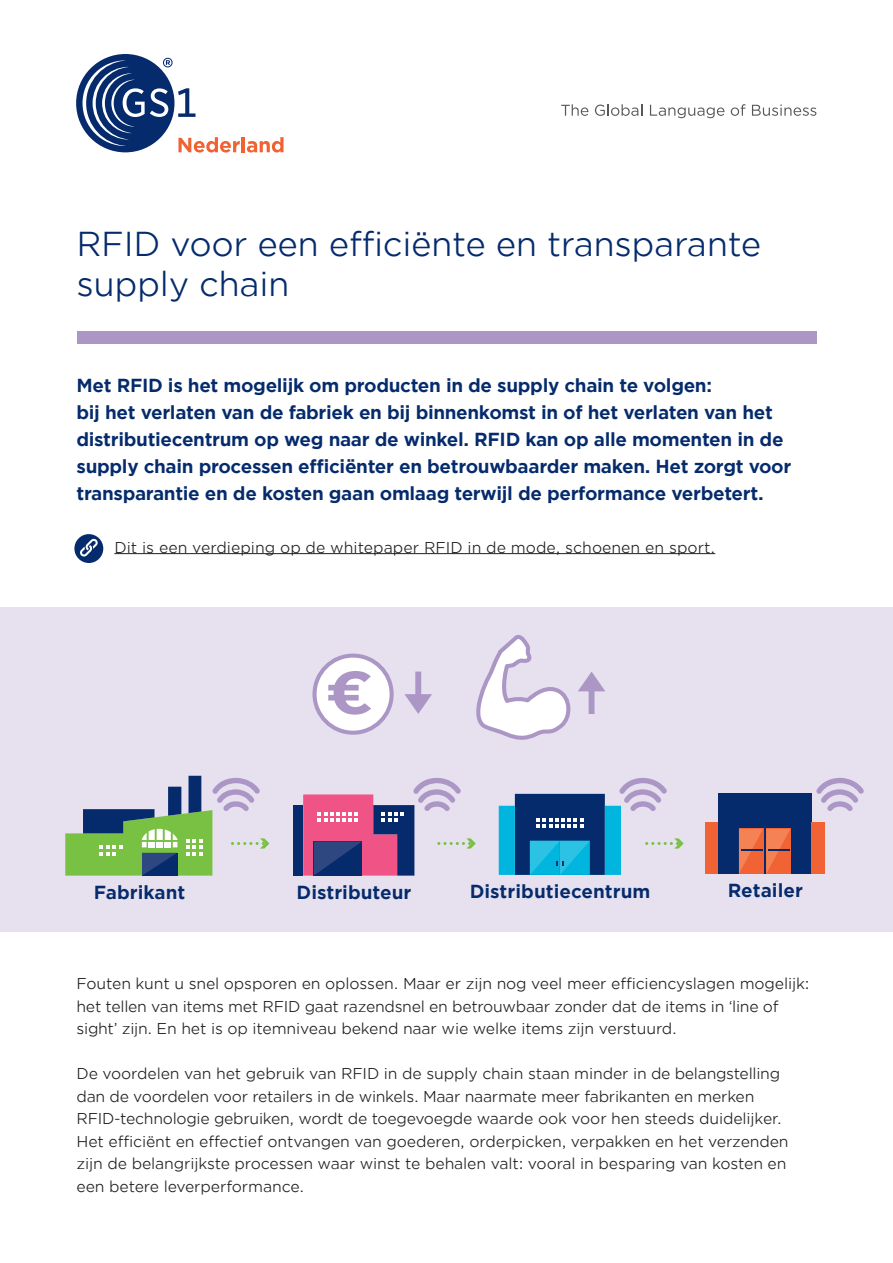
<style>
.page{position:relative;width:893px;height:1263px;background:#fff}
.page>*{position:absolute;margin:0;border:0;box-sizing:border-box;transform-origin:0 0}
.t1{font:33px/39.6px "Gotham Office";letter-spacing:-.01em;color:#052b6c}
.Intro{font:700 18px "Gotham Office";letter-spacing:-.02em;color:#052b6c}
.Intro-2{font:700 18px "Gotham Office";color:#052b6c}
.Bodytekst{font:15px/22.5px "Gotham Office";letter-spacing:-.01em;color:#231f20}
</style>
<div class="page">
<div style="left:76px;top:54px;width:98px;height:98px;background:#052b6c;border-radius:50%"></div>
<svg style="left:83px;top:58px;width:157px;height:95px"></svg>
<hr style="left:242px;top:137px;width:3px;height:15px;background:#f16232">
<svg style="left:247px;top:137px;width:37px;height:15px"></svg>
<div style="left:77px;top:331px;width:739px;height:13px;background:#ac96c6"></div>
<svg style="left:561px;top:104px;width:27px;height:12px"></svg>
<svg style="left:595px;top:104px;width:47px;height:12px"></svg>
<svg style="left:650px;top:105px;width:74px;height:13px"></svg>
<svg style="left:731px;top:104px;width:14px;height:12px"></svg>
<svg style="left:752px;top:105px;width:64px;height:11px"></svg>
<hr style="left:114px;top:553px;width:601px;height:1px;background:#231f20">
<div style="left:0;top:607px;width:893px;height:325px;background:#e6e0ef"></div>
<div style="left:718px;top:793px;width:93px;height:81px;background:#052b6c"></div>
<svg style="left:739px;top:829px;width:51px;height:45px;background:#e46d46"></svg>
<hr style="left:768px;top:849px;width:21px;height:2px;background:#052b6c">
<div style="left:705px;top:823px;width:13px;height:51px;background:#f16234"></div>
<div style="left:811px;top:823px;width:13px;height:51px;background:#f16234"></div>
<svg style="left:647px;top:838px;width:37px;height:10px"></svg>
<div style="left:515px;top:794px;width:90px;height:81px;background:#052b6c"></div>
<svg style="left:536px;top:818px;width:47px;height:9px"></svg>
<svg style="left:530px;top:841px;width:60px;height:34px;background:#15b9df"></svg>
<div style="left:499px;top:806px;width:16px;height:69px;background:#00b6de"></div>
<div style="left:605px;top:806px;width:16px;height:69px;background:#00b6de"></div>
<div style="left:293px;top:805px;width:10px;height:71px;background:#052b6c"></div>
<svg style="left:65px;top:776px;width:204px;height:100px"></svg>
<svg style="left:303px;top:778px;width:173px;height:98px"></svg>
<svg style="left:619px;top:778px;width:48px;height:33px"></svg>
<svg style="left:816px;top:778px;width:48px;height:33px"></svg>
<svg style="left:476px;top:635px;width:129px;height:105px"></svg>
<div style="left:315px;top:656px;width:77px;height:77px;background:#fff;border-radius:50%"></div>
<div style="left:312px;top:653px;width:82px;height:82px;border:4px solid #ac96c6;border-radius:50%"></div>
<svg style="left:328px;top:671px;width:43px;height:44px"></svg>
<svg style="left:404px;top:671px;width:28px;height:43px"></svg>
<div style="left:74px;top:534px;width:29px;height:29px;background:#052b6c;border-radius:50%"></div>
<svg style="left:80px;top:538px;width:18px;height:19px"></svg>
<p class="t1" style="left:77px;top:223px;width:686px">RFID voor een efficiënte en transparante supply chain</p>
<p class="Intro" style="left:77px;top:373px;width:637px">Met RFID is het mogelijk om producten in de supply chain te volgen:</p>
<p class="Intro" style="left:77px;top:400px;width:698px">bij het verlaten van de fabriek en bij binnenkomst in of het verlaten van het</p>
<p class="Intro" style="left:77px;top:427px;width:708px">distributiecentrum op weg naar de winkel. RFID kan op alle momenten in de</p>
<p class="Intro" style="left:77px;top:454px;width:716px">supply chain processen efficiënter en betrouwbaarder maken. Het zorgt voor</p>
<p class="Intro" style="left:77px;top:481px;width:689px">transparantie en de kosten gaan omlaag terwijl de performance verbetert.</p>
<p class="Bodytekst" style="left:114px;top:535px;width:602px">Dit is een verdieping op de whitepaper RFID in de mode, schoenen en sport.</p>
<p class="Intro-2" style="left:94px;top:880px;width:93px">Fabrikant</p>
<p class="Intro-2" style="left:297px;top:880px;width:116px">Distributeur</p>
<p class="Intro-2" style="left:470px;top:879px;width:182px">Distributiecentrum</p>
<p class="Intro-2" style="left:728px;top:878px;width:77px">Retailer</p>
<p class="Bodytekst" style="left:77px;top:972px;width:735px">Fouten kunt u snel opsporen en oplossen. Maar er zijn nog veel meer efficiencyslagen mogelijk:</p>
<p class="Bodytekst" style="left:77px;top:995px;width:704px">het tellen van items met RFID gaat razendsnel en betrouwbaar zonder dat de items in ‘line of sight’ zijn. En het is op itemniveau bekend naar wie welke items zijn verstuurd.</p>
<p class="Bodytekst" style="left:77px;top:1062px;width:705px">De voordelen van het gebruik van RFID in de supply chain staan minder in de belangstelling</p>
<p class="Bodytekst" style="left:77px;top:1085px;width:707px">dan de voordelen voor retailers in de winkels. Maar naarmate meer fabrikanten en merken<br>RFID-technologie gebruiken, wordt de toegevoegde waarde ook voor hen steeds duidelijker.</p>
<p class="Bodytekst" style="left:77px;top:1130px;width:714px">Het efficiënt en effectief ontvangen van goederen, orderpicken, verpakken en het verzenden zijn de belangrijkste processen waar winst te behalen valt: vooral in besparing van kosten en een betere leverperformance.</p>
</div>
